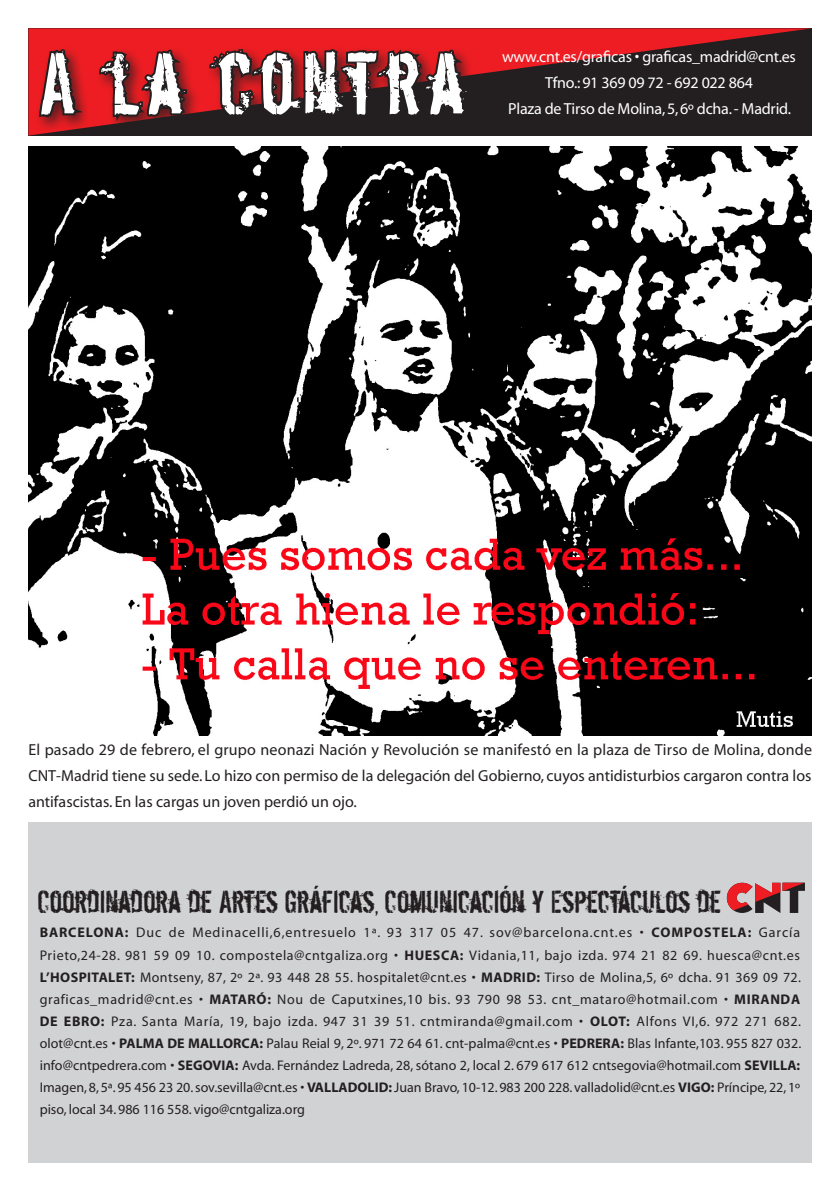
<style>
.page{position:relative;width:840px;height:1191px;background:#fff}
.page>*{position:absolute;margin:0;border:0;box-sizing:border-box;transform-origin:0 0}
.t1{font:96px "Dirty Ego";letter-spacing:.085em;color:#fff}
.Cuerpo_de_texto{font:34.8px "Dirty Ego";letter-spacing:.015em;color:#231f20}
.Cuerpo_de_texto-2{font:16px/26px "Myriad";color:#231f20;text-align:justify}
.Cuerpo_de_texto-3{font:16px/26px "Myriad";letter-spacing:-.015em;color:#fff;text-align:center}
.Cuerpo_de_texto-4{font:14px/22px "Myriad";letter-spacing:.045em;color:#231f20}
.s1{font-weight:700}
</style>
<div class="page">
<div style="left:28px;top:822px;width:783px;height:341px;background:#d1d2d4"></div>
<img style="left:28px;top:146px;width:783px;height:589px">
<svg style="left:28px;top:28px;width:783px;height:108px;background:#c81d22"></svg>
<div style="left:34px;top:44px;width:772px;height:138px;background:#231f20;opacity:.75"></div>
<svg style="left:37px;top:28px;width:152px;height:106px;background:#981d21"></svg>
<svg style="left:207px;top:35px;width:263px;height:380px"></svg>
<svg style="left:726px;top:882px;width:78px;height:31px"></svg>
<p class="t1" style="left:40px;top:34px;width:426px">A LA CONTRA</p>
<p class="Cuerpo_de_texto-3" style="left:502px;top:45px;width:295px">www.cnt.es/graficas • graficas_madrid@cnt.es<br>Tfno.: 91 369 09 72 - 692 022 864</p>
<p class="Cuerpo_de_texto-3" style="left:508px;top:97px;width:284px">Plaza de Tirso de Molina, 5, 6º dcha. - Madrid.</p>
<p class="Cuerpo_de_texto-2" style="left:28px;top:737px;width:784px">El pasado 29 de febrero, el grupo neonazi Nación y Revolución se manifestó en la plaza de Tirso de Molina, donde CNT-Madrid tiene su sede. Lo hizo con permiso de la delegación del Gobierno, cuyos antidisturbios cargaron contra los antifascistas. En las cargas un joven perdió un ojo.</p>
<p class="Cuerpo_de_texto" style="left:38px;top:884px;width:684px">COORDINADORA DE ARTES GRÁFICAS, COMUNICACIÓN Y ESPECTÁCULOS DE</p>
<p class="Cuerpo_de_texto-4" style="left:40px;top:922px;width:761px"><span class="s1">BARCELONA:</span> Duc de Medinacelli,6,entresuelo 1ª. 93 317 05 47. sov@barcelona.cnt.es • <span class="s1">COMPOSTELA:</span> García<br>Prieto,24-28. 981 59 09 10. compostela@cntgaliza.org • <span class="s1">HUESCA</span></p>
<p class="Cuerpo_de_texto-4" style="left:40px;top:944px;width:761px;text-indent:420px"><span class="s1">:</span> Vidania,11, bajo izda. 974 21 82 69. huesca@cnt.es<br><span class="s1">L’HOSPITALET:</span> Montseny, 87, 2º 2ª. 93 448 28 55. hospitalet@cnt.es • <span class="s1">MAD</span></p>
<p class="Cuerpo_de_texto-4" style="left:513px;top:966px;width:289px"><span class="s1">RID:</span> Tirso de Molina,5, 6º dcha. 91 369 09 72.</p>
<p class="Cuerpo_de_texto-4" style="left:40px;top:988px;width:762px;text-indent:208px"><span class="s1">RÓ:</span> Nou de Caputxines,10 bis. 93 790 98 53. cnt_mataro@hotmail.com • <span class="s1">MIRANDA<br>DE EBRO:</span> Pza. Santa María, 19, bajo izda. 947 31 39 51. cntmiranda@gmail.com • <span class="s1">OLOT:</span> Alfons VI,6. 972 271 682. olot@cnt.es • <span class="s1">PALMA DE MALLOR</span></p>
<p class="Cuerpo_de_texto-4" style="left:40px;top:988px;width:192px">graficas_madrid@cnt.es • <span class="s1">MATA</span></p>
<p class="Cuerpo_de_texto-4" style="left:40px;top:1032px;width:762px;text-align:justify;text-indent:202px"><span class="s1">CA:</span> Palau Reial 9, 2º. 971 72 64 61. cnt-palma@cnt.es • <span class="s1">PEDRERA:</span> Blas Infante,103. 955 827 032. info@cntpedrera.com • <span class="s1">SEGOVIA:</span> Avda. Fernández Ladreda, 28, sótano 2, local 2. 679 617 612 cntsegovia@hotmail.com <span class="s1">SEVILLA:<br></span>Imagen, 8, 5ª. 95 456 23 20. sov.sevilla@cnt.es • <span class="s1">VALLADOLID:</span>Juan Bravo, 10-12. 983 200 228. valladolid@cnt.es <span class="s1">VIGO:</span> Príncipe, 22, 1º piso, local 34. 986 116 558. vigo@cntgaliza.org</p>
</div>
